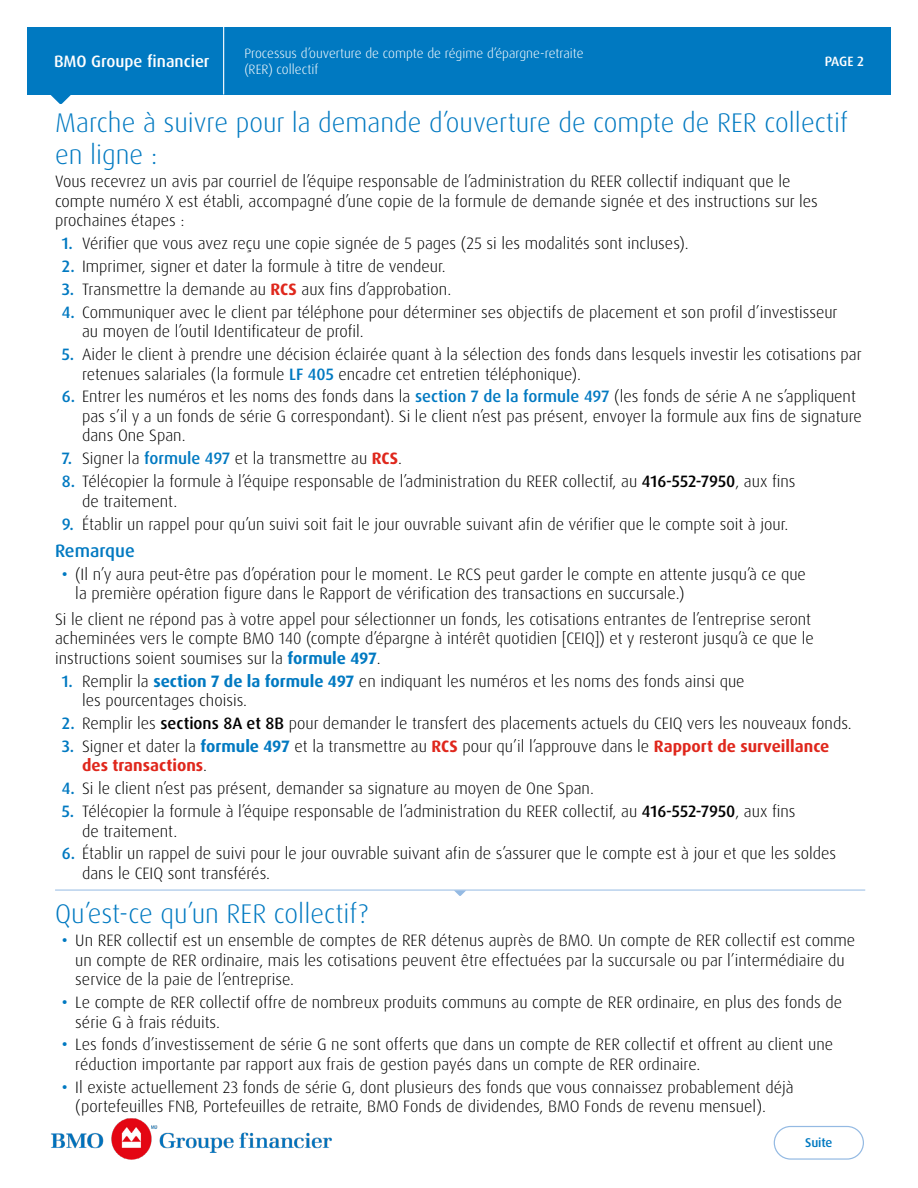
<style>
.page{position:relative;width:918px;height:1188px;background:#fff}
.page>*{position:absolute;margin:0;border:0;box-sizing:border-box;transform-origin:0 0}
.t1{font:300 27px/32.4px "Dax Pro";color:#0079c1}
.t2{font:500 18px "Dax Pro";color:#0079c1}
.t3{font:300 16.5px/19.5px "Dax Pro";color:#000}
.t4{font:500 16.5px "Dax Pro";color:#fff}
.t5{font:300 13.5px/16.2px "Dax Pro";color:#fff}
.t6{font:500 13.5px "Dax Pro";color:#fff}
.t7{font:500 12.75px "Dax Pro";letter-spacing:-.01em;color:#0079c1}
.s1{font-weight:500;color:#0079c1}
.s2{font-weight:700;color:#df271c}
.s3{font-weight:500}
.s4{font-weight:700;color:#0079c1}
</style>
<div class="page">
<svg style="left:774px;top:1126px;width:90px;height:34px"></svg>
<img style="left:51px;top:1118px;width:281px;height:42px">
<hr style="left:55px;top:890px;width:810px;height:1px;background:#94bae3">
<svg style="left:454px;top:890px;width:12px;height:6px"></svg>
<div style="left:27px;top:27px;width:864px;height:67px;background:#0079c1"></div>
<svg style="left:50px;top:94px;width:21px;height:10px"></svg>
<hr style="left:223px;top:27px;width:1px;height:67px;background:#fff">
<p class="t4" style="left:54px;top:51px;width:157px">BMO Groupe financier</p>
<p class="t5" style="left:244px;top:45px;width:341px">Processus d’ouverture de compte de régime d’épargne-retraite (RER) collectif</p>
<p class="t6" style="left:825px;top:53px;width:41px">PAGE 2</p>
<h2 class="t1" style="left:55px;top:106px;width:794px">Marche à suivre pour la demande d’ouverture de compte de RER collectif en ligne :</h2>
<p class="t3" style="left:55px;top:172px;width:764px">Vous recevrez un avis par courriel de l’équipe responsable de l’administration du REER collectif indiquant que le compte numéro X est établi, accompagné d’une copie de la formule de demande signée et des instructions sur les prochaines étapes :</p>
<p class="t3" style="left:62px;top:234px;width:628px"><span class="s1">1.</span> Vérifier que vous avez reçu une copie signée de 5 pages (25 si les modalités sont incluses).</p>
<p class="t3" style="left:62px;top:256px;width:385px"><span class="s1">2.</span> Imprimer, signer et dater la formule à titre de vendeur.</p>
<p class="t3" style="left:62px;top:279px;width:391px"><span class="s1">3.</span> Transmettre la demande au <span class="s2">RCS</span> aux fins d’approbation.</p>
<p class="t3" style="left:82px;top:302px;width:757px;text-indent:-20px"><span class="s1">4.</span> Communiquer avec le client par téléphone pour déterminer ses objectifs de placement et son profil d’investisseur au moyen de l’outil Identificateur de profil.</p>
<p class="t3" style="left:82px;top:345px;width:781px;text-indent:-20px"><span class="s1">5.</span> Aider le client à prendre une décision éclairée quant à la sélection des fonds dans lesquels investir les cotisations par retenues salariales (la formule <span class="s1">LF 405</span> encadre cet entretien téléphonique).</p>
<p class="t3" style="left:82px;top:387px;width:781px;text-indent:-20px"><span class="s1">6.</span> Entrer les numéros et les noms des fonds dans la <span class="s1">section 7 de la formule 497</span> (les fonds de série A ne s’appliquent pas s’il y a un fonds de série G correspondant). Si le client n’est pas présent, envoyer la formule aux fins de signature dans One Span.</p>
<p class="t3" style="left:62px;top:449px;width:342px"><span class="s1">7.</span> Signer la <span class="s1">formule 497</span> et la transmettre au <span class="s2">RCS</span>.</p>
<p class="t3" style="left:82px;top:472px;width:715px;text-indent:-20px"><span class="s1">8.</span> Télécopier la formule à l’équipe responsable de l’administration du REER collectif, au <span class="s3">416-552-7950</span>, aux fins de traitement.</p>
<p class="t3" style="left:62px;top:514px;width:728px"><span class="s1">9.</span> Établir un rappel pour qu’un suivi soit fait le jour ouvrable suivant afin de vérifier que le compte soit à jour.</p>
<h3 class="t2" style="left:55px;top:540px;width:81px">Remarque</h3>
<p class="t3" style="left:75px;top:564px;width:732px;text-indent:-14px"><span class="s1">•</span> (Il n’y aura peut-être pas d’opération pour le moment. Le RCS peut garder le compte en attente jusqu’à ce que la première opération figure dans le Rapport de vérification des transactions en succursale.)</p>
<p class="t3" style="left:55px;top:609px;width:760px">Si le client ne répond pas à votre appel pour sélectionner un fonds, les cotisations entrantes de l’entreprise seront acheminées vers le compte BMO 140 (compte d’épargne à intérêt quotidien [CEIQ]) et y resteront jusqu’à ce que le instructions soient soumises sur la <span class="s4">formule 497</span>.</p>
<p class="t3" style="left:82px;top:671px;width:664px;text-indent:-20px"><span class="s1">1.</span> Remplir la <span class="s4">section 7 de la formule 497</span> en indiquant les numéros et les noms des fonds ainsi que les pourcentages choisis.</p>
<p class="t3" style="left:62px;top:713px;width:792px"><span class="s1">2.</span> Remplir les <span class="s3">sections 8A et 8B</span> pour demander le transfert des placements actuels du CEIQ vers les nouveaux fonds.</p>
<p class="t3" style="left:82px;top:736px;width:749px;text-indent:-20px"><span class="s1">3.</span> Signer et dater la <span class="s4">formule 497</span> et la transmettre au <span class="s2">RCS</span> pour qu’il l’approuve dans le <span class="s2">Rapport de surveillance des transactions</span>.</p>
<p class="t3" style="left:62px;top:779px;width:534px"><span class="s1">4.</span> Si le client n’est pas présent, demander sa signature au moyen de One Span.</p>
<p class="t3" style="left:82px;top:802px;width:715px;text-indent:-20px"><span class="s1">5.</span> Télécopier la formule à l’équipe responsable de l’administration du REER collectif, au <span class="s3">416-552-7950</span>, aux fins de traitement.</p>
<p class="t3" style="left:82px;top:844px;width:756px;text-indent:-20px"><span class="s1">6.</span> Établir un rappel de suivi pour le jour ouvrable suivant afin de s’assurer que le compte est à jour et que les soldes dans le CEIQ sont transférés.</p>
<h2 class="t1" style="left:55px;top:898px;width:315px">Qu’est-ce qu’un RER collectif?</h2>
<p class="t3" style="left:75px;top:931px;width:781px;text-indent:-14px"><span class="s1">•</span> Un RER collectif est un ensemble de comptes de RER détenus auprès de BMO. Un compte de RER collectif est comme un compte de RER ordinaire, mais les cotisations peuvent être effectuées par la succursale ou par l’intermédiaire du service de la paie de l’entreprise.</p>
<p class="t3" style="left:75px;top:993px;width:768px;text-indent:-14px"><span class="s1">•</span> Le compte de RER collectif offre de nombreux produits communs au compte de RER ordinaire, en plus des fonds de série G à frais réduits.</p>
<p class="t3" style="left:75px;top:1035px;width:759px;text-indent:-14px"><span class="s1">•</span> Les fonds d’investissement de série G ne sont offerts que dans un compte de RER collectif et offrent au client une réduction importante par rapport aux frais de gestion payés dans un compte de RER ordinaire.</p>
<p class="t3" style="left:75px;top:1077px;width:720px;text-indent:-14px"><span class="s1">•</span> Il existe actuellement 23 fonds de série G, dont plusieurs des fonds que vous connaissez probablement déjà (portefeuilles FNB, Portefeuilles de retraite, BMO Fonds de dividendes, BMO Fonds de revenu mensuel).</p>
<p class="t7" style="left:805px;top:1135px;width:29px">Suite</p>
</div>
